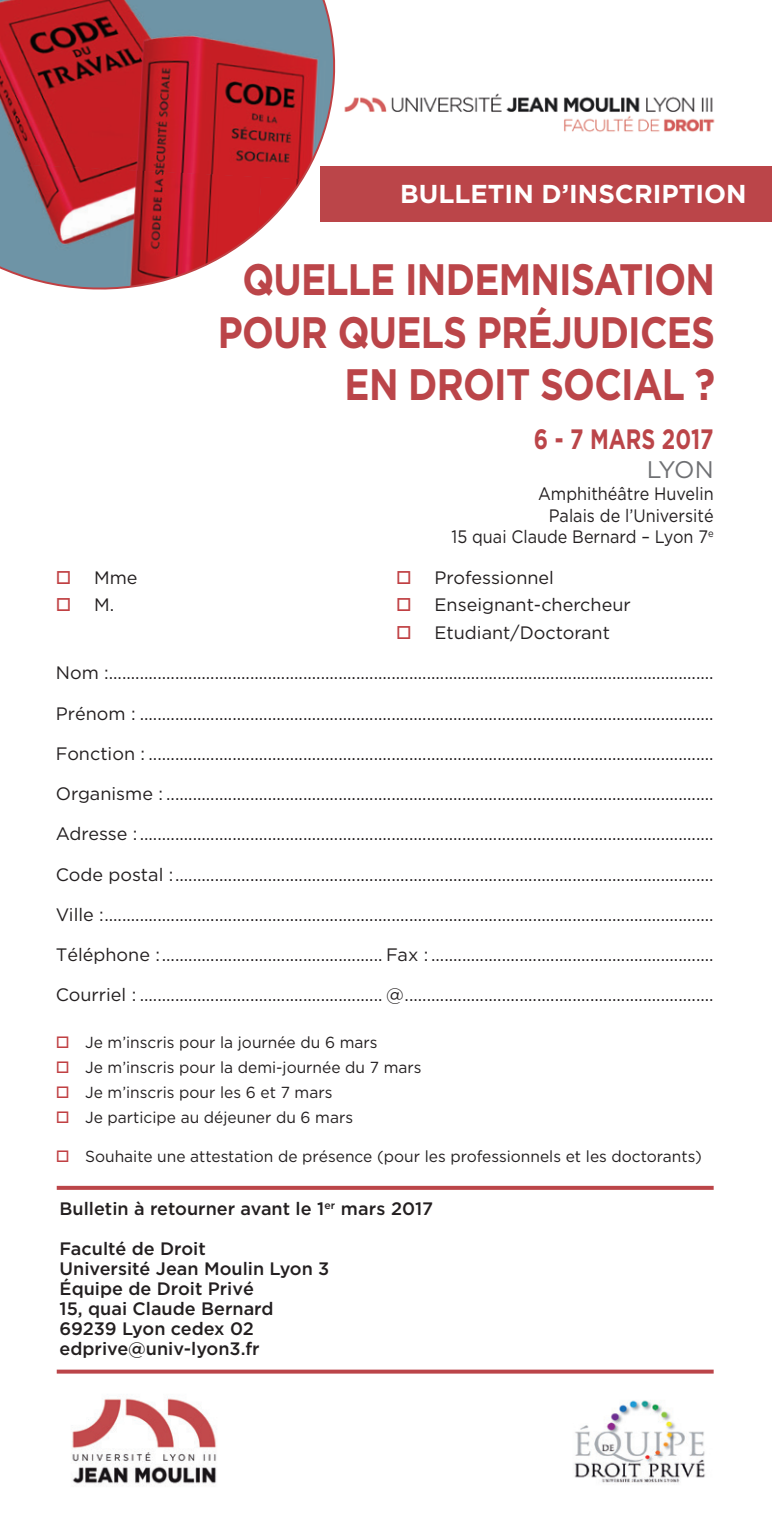
<style>
.page{position:relative;width:772px;height:1531px;background:#fff}
.page>*{position:absolute;margin:0;border:0;box-sizing:border-box;transform-origin:0 0}
.t1{font:700 44px/52.8px "Gotham";letter-spacing:-.02em;color:#bb4549;text-align:right;scale:.85 1}
.t2{font:700 28px "Gotham";color:#bb4549;scale:.77 1}
.t3{font:700 25.8px "Gotham";color:#fff}
.t4{font:24px "Gotham";color:#6f7073}
.t5{font:18px "Gotham";color:#231f20}
.t6{font:500 18px/20px "Gotham";color:#231f20}
.t7{font:18px/21.6px "Gotham";color:#231f20;text-align:right;scale:.9 1}
.t8{font:16px "Gotham";color:#231f20}
.s1{color:#c04043}
</style>
<div class="page">
<div style="left:320px;top:166px;width:451px;height:55px;background:#bb4549"></div>
<svg style="left:57px;top:1186px;width:656px;height:4px;fill:#bb4549"></svg>
<svg style="left:57px;top:1369px;width:656px;height:4px;fill:#bb4549"></svg>
<svg style="left:0;top:0;width:342px;height:290px"></svg>
<img style="left:336px;top:89px;width:379px;height:47px">
<img style="left:72px;top:1398px;width:145px;height:86px">
<img style="left:573px;top:1400px;width:133px;height:83px">
<h3 class="t3" style="left:400px;top:179px;width:348px">BULLETIN D’INSCRIPTION</h3>
<h1 class="t1" style="left:218px;top:252px;width:586px">QUELLE INDEMNISATION<br>POUR QUELS PRÉJUDICES<br>EN DROIT SOCIAL ?</h1>
<p class="t5" style="left:56px;top:568px;width:83px"><span class="s1">□</span> Mme</p>
<p class="t5" style="left:56px;top:595px;width:60px"><span class="s1">□</span> M.</p>
<h2 class="t2" style="left:533px;top:423px;width:235px">6 - 7 MARS 2017</h2>
<h3 class="t4" style="left:646px;top:456px;width:68px">LYON</h3>
<p class="t7" style="left:451px;top:482px;width:292px">Amphithéâtre Huvelin<br>Palais de l’Université<br>15 quai Claude Bernard – Lyon 7<sup>e</sup></p>
<p class="t5" style="left:396px;top:568px;width:159px"><span class="s1">□</span> Professionnel</p>
<p class="t5" style="left:396px;top:595px;width:236px"><span class="s1">□</span> Enseignant-chercheur</p>
<p class="t5" style="left:396px;top:622px;width:215px"><span class="s1">□</span> Etudiant/Doctorant</p>
<p class="t5" style="left:56px;top:663px;width:659px">Nom :.........................................................................................................................................</p>
<p class="t5" style="left:56px;top:703px;width:659px">Prénom : ..................................................................................................................................</p>
<p class="t5" style="left:56px;top:743px;width:659px">Fonction : ................................................................................................................................</p>
<p class="t5" style="left:56px;top:784px;width:659px">Organisme : ............................................................................................................................</p>
<p class="t5" style="left:56px;top:824px;width:659px">Adresse : ..................................................................................................................................</p>
<p class="t5" style="left:56px;top:864px;width:659px">Code postal : ..........................................................................................................................</p>
<p class="t5" style="left:56px;top:904px;width:659px">Ville : ..........................................................................................................................................</p>
<p class="t5" style="left:56px;top:944px;width:659px">Téléphone : .................................................. Fax : ................................................................</p>
<p class="t5" style="left:56px;top:985px;width:659px">Courriel : ....................................................... @ ......................................................................</p>
<p class="t8" style="left:56px;top:1034px;width:323px"><span class="s1">□</span> Je m’inscris pour la journée du 6 mars</p>
<p class="t8" style="left:56px;top:1059px;width:367px"><span class="s1">□</span> Je m’inscris pour la demi-journée du 7 mars</p>
<p class="t8" style="left:56px;top:1083px;width:278px"><span class="s1">□</span> Je m’inscris pour les 6 et 7 mars</p>
<p class="t8" style="left:56px;top:1108px;width:298px"><span class="s1">□</span> Je participe au déjeuner du 6 mars</p>
<p class="t8" style="left:56px;top:1147px;width:647px"><span class="s1">□</span> Souhaite une attestation de présence (pour les professionnels et les doctorants)</p>
<p class="t6" style="left:60px;top:1198px;width:375px">Bulletin à retourner avant le 1<sup>er</sup> mars 2017</p>
<p class="t6" style="left:60px;top:1238px;width:271px">Faculté de Droit<br>Université Jean Moulin Lyon 3<br>Équipe de Droit Privé<br>15, quai Claude Bernard<br>69239 Lyon cedex 02 edprive@univ-lyon3.fr</p>
</div>
